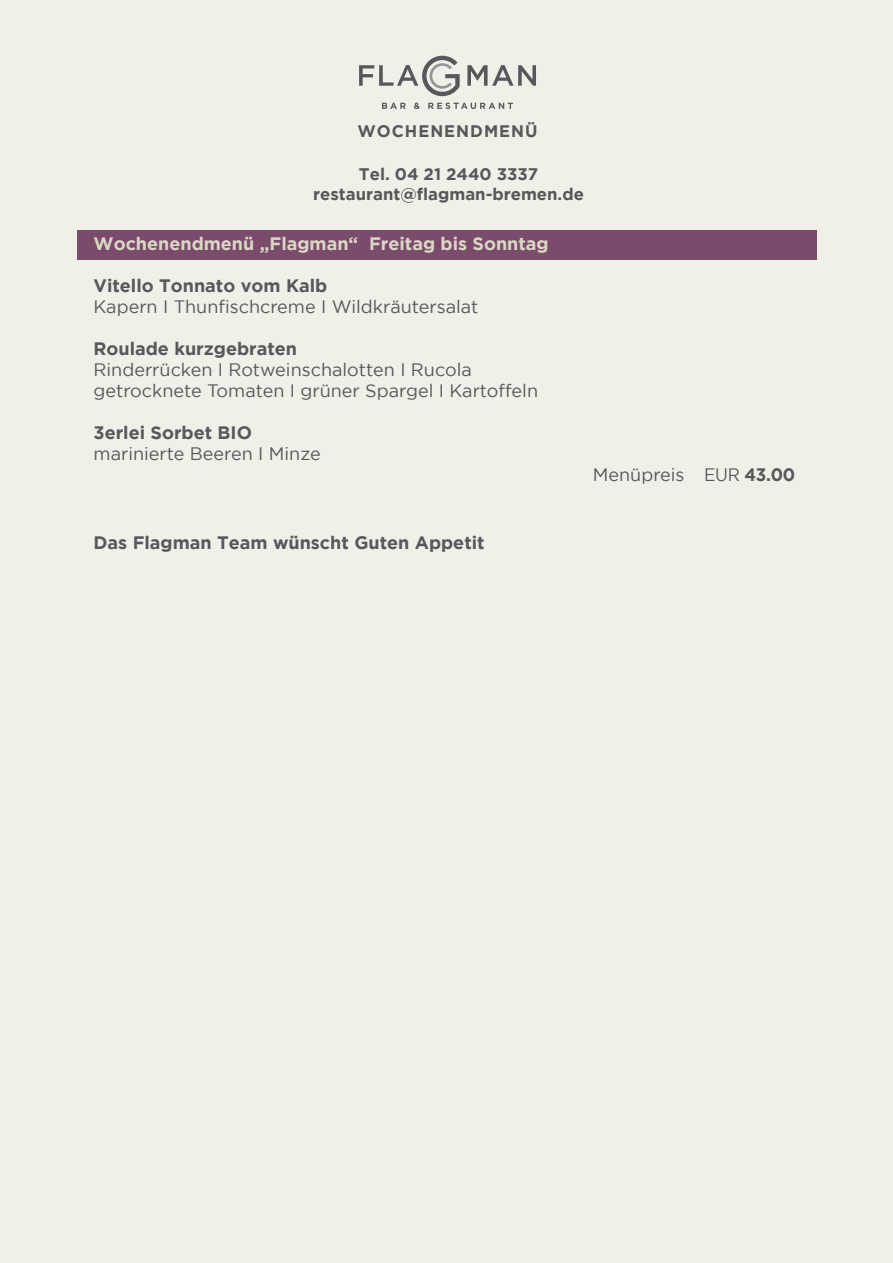
<style>
.page{position:relative;width:893px;height:1263px;background:#f0f0e8}
.page>*{position:absolute;margin:0;border:0;box-sizing:border-box;transform-origin:0 0}
.t1{font:18px/21px "Gotham";color:#57585a}
.t2{font:700 18px "Gotham";color:#57585a}
.t3{font:700 18px "Gotham";color:#dad8c5}
.t4{font:700 16.65px "Gotham";color:#57585a}
.t5{font:700 16.65px "Gotham";letter-spacing:.06em;color:#57585a}
.s1{font-weight:700}
</style>
<div class="page">
<svg style="left:359px;top:56px;width:177px;height:40px"></svg>
<svg style="left:382px;top:103px;width:131px;height:6px"></svg>
<div style="left:77px;top:230px;width:739px;height:29px;background:#7b4b6c"></div>
<p class="t5" style="left:358px;top:121px;width:181px">WOCHENENDMENÜ</p>
<p class="t4" style="left:359px;top:165px;width:181px">Tel. 04 21 2440 3337</p>
<p class="t4" style="left:313px;top:184px;width:272px">restaurant@flagman-bremen.de</p>
<p class="t3" style="left:94px;top:233px;width:457px">Wochenendmenü „Flagman“ Freitag bis Sonntag</p>
<p class="t2" style="left:94px;top:275px;width:235px">Vitello Tonnato vom Kalb</p>
<p class="t1" style="left:94px;top:296px;width:386px">Kapern I Thunfischcreme I Wildkräutersalat</p>
<p class="t2" style="left:94px;top:338px;width:205px">Roulade kurzgebraten</p>
<p class="t1" style="left:94px;top:359px;width:446px">Rinderrücken I Rotweinschalotten I Rucola getrocknete Tomaten I grüner Spargel I Kartoffeln</p>
<p class="t2" style="left:94px;top:422px;width:160px">3erlei Sorbet BIO</p>
<p class="t1" style="left:94px;top:443px;width:229px">marinierte Beeren I Minze</p>
<p class="t1" style="left:593px;top:464px;width:204px">Menüpreis EUR <span class="s1">43.00</span></p>
<p class="t2" style="left:94px;top:532px;width:393px">Das Flagman Team wünscht Guten Appetit</p>
</div>
